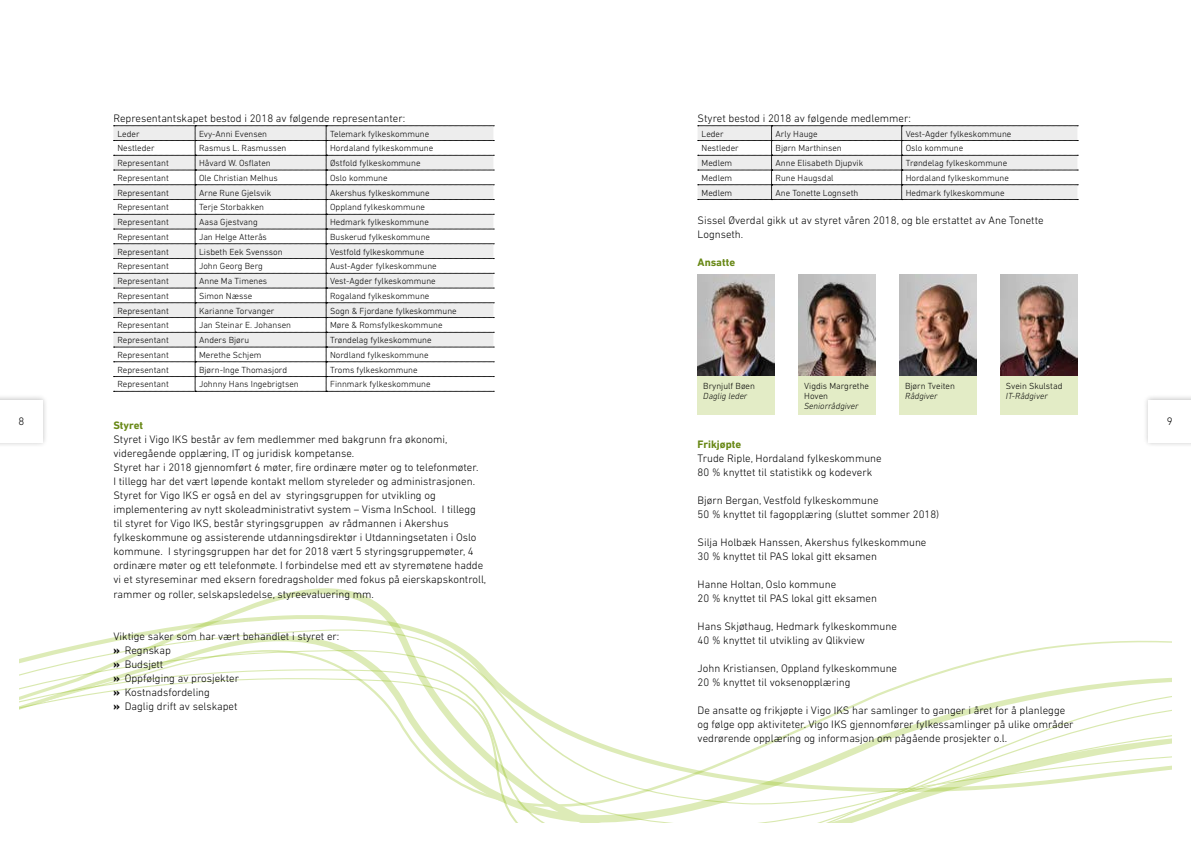
<style>
.page{position:relative;width:1191px;height:842px;background:#fff}
.page>*{position:absolute;margin:0;border:0;box-sizing:border-box;transform-origin:0 0}
.t1{font:300 11px/14px "DIN Next LT Pro";color:#000}
.t2{font:700 11px "DIN Next LT Pro";color:#688816}
.t3{font:300 9px/10px "DIN Next LT Pro";color:#000}
.t4{font:italic 300 9px "DIN Next LT Pro";color:#000}
.s1{font-weight:800}
</style>
<div class="page">
<svg style="left:219px;top:588px;width:174px;height:29px"></svg>
<svg style="left:161px;top:617px;width:258px;height:12px"></svg>
<svg style="left:60px;top:629px;width:1111px;height:20px"></svg>
<svg style="left:20px;top:649px;width:1025px;height:19px"></svg>
<svg style="left:20px;top:668px;width:939px;height:9px"></svg>
<svg style="left:20px;top:677px;width:1151px;height:145px"></svg>
<svg style="left:697px;top:126px;width:381px;height:74px"></svg>
<img style="left:697px;top:275px;width:78px;height:102px">
<div style="left:697px;top:377px;width:78px;height:38px;background:#e3ecc6"></div>
<img style="left:798px;top:275px;width:77px;height:102px">
<div style="left:798px;top:377px;width:77px;height:38px;background:#e3ecc6"></div>
<img style="left:899px;top:275px;width:77px;height:102px">
<div style="left:899px;top:377px;width:77px;height:38px;background:#e3ecc6"></div>
<img style="left:1000px;top:275px;width:77px;height:102px">
<div style="left:1000px;top:377px;width:77px;height:38px;background:#e3ecc6"></div>
<svg style="left:113px;top:126px;width:381px;height:266px"></svg>
<div style="left:0;top:395px;width:48px;height:53px;background:#000;opacity:.25"></div>
<div style="left:0;top:400px;width:43px;height:42px;background:#fff"></div>
<div style="left:1143px;top:395px;width:48px;height:53px;background:#000;opacity:.25"></div>
<div style="left:1148px;top:400px;width:43px;height:42px;background:#fff"></div>
<p class="t1" style="left:113px;top:111px;width:293px">Representantskapet bestod i 2018 av følgende representanter:</p>
<p class="t3" style="left:117px;top:128px;width:24px">Leder</p>
<p class="t3" style="left:199px;top:128px;width:69px">Evy-Anni Evensen</p>
<p class="t3" style="left:330px;top:128px;width:101px">Telemark fylkeskommune</p>
<p class="t3" style="left:117px;top:143px;width:39px">Nestleder</p>
<p class="t3" style="left:199px;top:143px;width:89px">Rasmus L. Rasmussen</p>
<p class="t3" style="left:330px;top:143px;width:105px">Hordaland fylkeskommune</p>
<p class="t3" style="left:117px;top:158px;width:53px">Representant</p>
<p class="t3" style="left:199px;top:158px;width:73px">Håvard W. Osflaten</p>
<p class="t3" style="left:330px;top:158px;width:92px">Østfold fylkeskommune</p>
<p class="t3" style="left:117px;top:173px;width:53px">Representant</p>
<p class="t3" style="left:199px;top:173px;width:80px">Ole Christian Melhus</p>
<p class="t3" style="left:330px;top:173px;width:59px">Oslo kommune</p>
<p class="t3" style="left:117px;top:187px;width:53px">Representant</p>
<p class="t3" style="left:199px;top:187px;width:74px">Arne Rune Gjelsvik</p>
<p class="t3" style="left:330px;top:187px;width:101px">Akershus fylkeskommune</p>
<p class="t3" style="left:117px;top:202px;width:53px">Representant</p>
<p class="t3" style="left:199px;top:202px;width:67px">Terje Storbakken</p>
<p class="t3" style="left:330px;top:202px;width:96px">Oppland fylkeskommune</p>
<p class="t3" style="left:117px;top:217px;width:53px">Representant</p>
<p class="t3" style="left:199px;top:217px;width:60px">Aasa Gjestvang</p>
<p class="t3" style="left:330px;top:217px;width:100px">Hedmark fylkeskommune</p>
<p class="t3" style="left:117px;top:232px;width:53px">Representant</p>
<p class="t3" style="left:199px;top:232px;width:69px">Jan Helge Atterås</p>
<p class="t3" style="left:330px;top:232px;width:101px">Buskerud fylkeskommune</p>
<p class="t3" style="left:117px;top:246px;width:53px">Representant</p>
<p class="t3" style="left:199px;top:246px;width:85px">Lisbeth Eek Svensson</p>
<p class="t3" style="left:330px;top:246px;width:96px">Vestfold fylkeskommune</p>
<p class="t3" style="left:117px;top:261px;width:53px">Representant</p>
<p class="t3" style="left:199px;top:261px;width:65px">John Georg Berg</p>
<p class="t3" style="left:330px;top:261px;width:108px">Aust-Agder fylkeskommune</p>
<p class="t3" style="left:117px;top:276px;width:53px">Representant</p>
<p class="t3" style="left:199px;top:276px;width:70px">Anne Ma Timenes</p>
<p class="t3" style="left:330px;top:276px;width:107px">Vest-Agder fylkeskommune</p>
<p class="t3" style="left:117px;top:291px;width:53px">Representant</p>
<p class="t3" style="left:199px;top:291px;width:55px">Simon Næsse</p>
<p class="t3" style="left:330px;top:291px;width:101px">Rogaland fylkeskommune</p>
<p class="t3" style="left:117px;top:305px;width:53px">Representant</p>
<p class="t3" style="left:199px;top:305px;width:77px">Karianne Torvanger</p>
<p class="t3" style="left:330px;top:305px;width:128px">Sogn &amp; Fjordane fylkeskommune</p>
<p class="t3" style="left:117px;top:320px;width:53px">Representant</p>
<p class="t3" style="left:199px;top:320px;width:93px">Jan Steinar E. Johansen</p>
<p class="t3" style="left:330px;top:320px;width:114px">Møre &amp; Romsfylkeskommune</p>
<p class="t3" style="left:117px;top:335px;width:53px">Representant</p>
<p class="t3" style="left:199px;top:335px;width:52px">Anders Bjøru</p>
<p class="t3" style="left:330px;top:335px;width:103px">Trøndelag fylkeskommune</p>
<p class="t3" style="left:117px;top:350px;width:53px">Representant</p>
<p class="t3" style="left:199px;top:350px;width:64px">Merethe Schjem</p>
<p class="t3" style="left:330px;top:350px;width:100px">Nordland fylkeskommune</p>
<p class="t3" style="left:117px;top:364px;width:53px">Representant</p>
<p class="t3" style="left:199px;top:364px;width:90px">Bjørn-Inge Thomasjord</p>
<p class="t3" style="left:330px;top:364px;width:89px">Troms fylkeskommune</p>
<p class="t3" style="left:117px;top:379px;width:53px">Representant</p>
<p class="t3" style="left:199px;top:379px;width:101px">Johnny Hans Ingebrigtsen</p>
<p class="t3" style="left:330px;top:379px;width:102px">Finnmark fylkeskommune</p>
<p class="t2" style="left:113px;top:419px;width:31px">Styret</p>
<p class="t1" style="left:113px;top:433px;width:374px">Styret i Vigo IKS består av fem medlemmer med bakgrunn fra økonomi, videregående opplæring, IT og juridisk kompetanse.<br>Styret har i 2018 gjennomført 6 møter, fire ordinære møter og to telefonmøter.<br>I tillegg har det vært løpende kontakt mellom styreleder og administrasjonen.<br>Styret for Vigo IKS er også en del av styringsgruppen for utvikling og implementering av nytt skoleadministrativt system – Visma InSchool. I tillegg til styret for Vigo IKS, består styringsgruppen av rådmannen i Akershus fylkeskommune og assisterende utdanningsdirektør i Utdanningsetaten i Oslo kommune. I styringsgruppen har det for 2018 vært 5 styringsgruppemøter, 4 ordinære møter og ett telefonmøte. I forbindelse med ett av styremøtene hadde vi et styreseminar med eksern foredragsholder med fokus på eierskapskontroll, rammer og roller, selskapsledelse, styreevaluering mm.</p>
<p class="t1" style="left:113px;top:629px;width:227px">Viktige saker som har vært behandlet i styret er: <span class="s1">»</span> Regnskap<br><span class="s1">»</span> Budsjett<br><span class="s1">»</span> Oppfølging av prosjekter<br><span class="s1">»</span> Kostnadsfordeling<br><span class="s1">»</span> Daglig drift av selskapet</p>
<p class="t1" style="left:697px;top:111px;width:215px">Styret bestod i 2018 av følgende medlemmer:</p>
<p class="t3" style="left:701px;top:128px;width:24px">Leder</p>
<p class="t3" style="left:775px;top:128px;width:44px">Arly Hauge</p>
<p class="t3" style="left:905px;top:128px;width:107px">Vest-Agder fylkeskommune</p>
<p class="t3" style="left:701px;top:143px;width:39px">Nestleder</p>
<p class="t3" style="left:775px;top:143px;width:68px">Bjørn Marthinsen</p>
<p class="t3" style="left:905px;top:143px;width:59px">Oslo kommune</p>
<p class="t3" style="left:701px;top:158px;width:32px">Medlem</p>
<p class="t3" style="left:775px;top:158px;width:89px">Anne Elisabeth Djupvik</p>
<p class="t3" style="left:905px;top:158px;width:103px">Trøndelag fylkeskommune</p>
<p class="t3" style="left:701px;top:173px;width:32px">Medlem</p>
<p class="t3" style="left:775px;top:173px;width:60px">Rune Haugsdal</p>
<p class="t3" style="left:905px;top:173px;width:105px">Hordaland fylkeskommune</p>
<p class="t3" style="left:701px;top:187px;width:32px">Medlem</p>
<p class="t3" style="left:775px;top:187px;width:84px">Ane Tonette Lognseth</p>
<p class="t3" style="left:905px;top:187px;width:100px">Hedmark fylkeskommune</p>
<p class="t1" style="left:697px;top:213px;width:347px">Sissel Øverdal gikk ut av styret våren 2018, og ble erstattet av Ane Tonette<br>Lognseth.</p>
<p class="t2" style="left:697px;top:255px;width:39px">Ansatte</p>
<p class="t3" style="left:1006px;top:381px;width:58px">Svein Skulstad</p>
<p class="t4" style="left:1006px;top:391px;width:43px">IT-Rådgiver</p>
<p class="t3" style="left:703px;top:381px;width:53px">Brynjulf Bøen</p>
<p class="t4" style="left:703px;top:391px;width:46px">Daglig leder</p>
<p class="t3" style="left:804px;top:381px;width:66px">Vigdis Margrethe<br>Hoven</p>
<p class="t4" style="left:804px;top:401px;width:56px">Seniorrådgiver</p>
<p class="t3" style="left:905px;top:381px;width:51px">Bjørn Tveiten</p>
<p class="t4" style="left:905px;top:391px;width:34px">Rådgiver</p>
<p class="t1" style="left:18px;top:414px;width:7px">8</p>
<p class="t1" style="left:1166px;top:414px;width:7px">9</p>
<p class="t2" style="left:697px;top:437px;width:45px">Frikjøpte</p>
<p class="t1" style="left:697px;top:451px;width:186px">Trude Riple, Hordaland fylkeskommune<br>80 % knyttet til statistikk og kodeverk</p>
<p class="t1" style="left:697px;top:493px;width:243px">Bjørn Bergan, Vestfold fylkeskommune<br>50 % knyttet til fagopplæring (sluttet sommer 2018)</p>
<p class="t1" style="left:697px;top:535px;width:230px">Silja Holbæk Hanssen, Akershus fylkeskommune<br>30 % knyttet til PAS lokal gitt eksamen</p>
<p class="t1" style="left:697px;top:577px;width:181px">Hanne Holtan, Oslo kommune<br>20 % knyttet til PAS lokal gitt eksamen</p>
<p class="t1" style="left:697px;top:619px;width:201px">Hans Skjøthaug, Hedmark fylkeskommune<br>40 % knyttet til utvikling av Qlikview</p>
<p class="t1" style="left:697px;top:661px;width:201px">John Kristiansen, Oppland fylkeskommune<br>20 % knyttet til voksenopplæring</p>
<p class="t1" style="left:697px;top:703px;width:377px">De ansatte og frikjøpte i Vigo IKS har samlinger to ganger i året for å planlegge og følge opp aktiviteter. Vigo IKS gjennomfører fylkessamlinger på ulike områder vedrørende opplæring og informasjon om pågående prosjekter o.l.</p>
</div>
